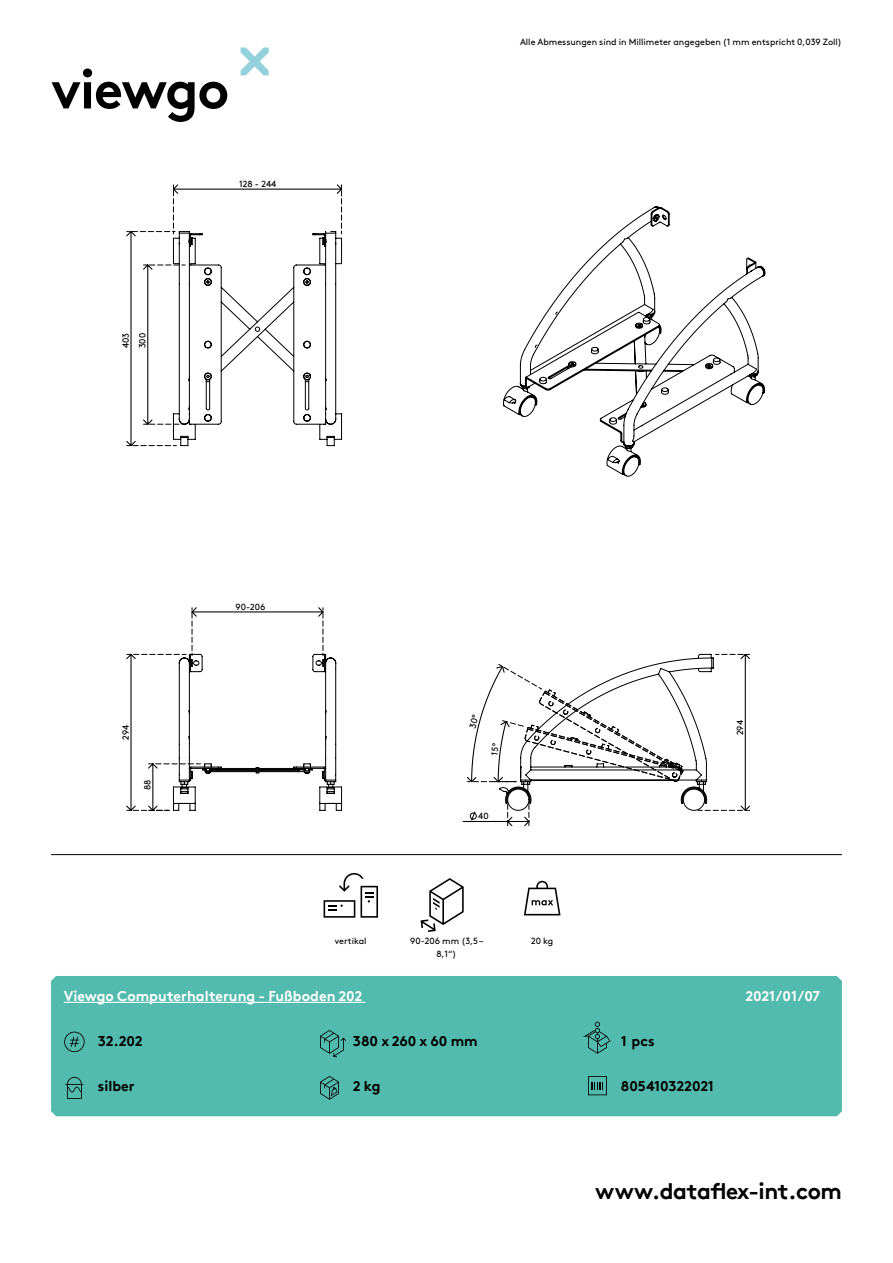
<style>
.page{position:relative;width:893px;height:1263px;background:#fff}
.page>*{position:absolute;margin:0;border:0;box-sizing:border-box;transform-origin:0 0}
.hoofdstuk{font:700 54px "Brown Pro TT";letter-spacing:-.02em;color:#000}
.t1{font:700 22.5px "Brown Pro TT";letter-spacing:-.02em;color:#000}
.body{font:700 14.25px "Brown Pro TT";color:#fff}
.specificaties{font:700 14.25px "Brown Pro TT";color:#000}
.onderschrift{font:9px/12.8px "Brown";color:#000;text-align:center}
.t2{font:9px "Brown Pro TT Regular Alt";color:#000}
</style>
<div class="page">
<svg style="left:241px;top:47px;width:28px;height:28px"></svg>
<hr style="left:51px;top:854px;width:791px;height:1px;background:#000">
<svg style="left:324px;top:873px;width:54px;height:45px"></svg>
<svg style="left:421px;top:878px;width:43px;height:54px"></svg>
<svg style="left:524px;top:881px;width:37px;height:34px"></svg>
<div style="left:51px;top:976px;width:791px;height:140px;background:#53bbad"></div>
<svg style="left:126px;top:184px;width:217px;height:627px"></svg>
<svg style="left:503px;top:206px;width:263px;height:271px"></svg>
<svg style="left:64px;top:1032px;width:21px;height:20px"></svg>
<svg style="left:65px;top:1077px;width:18px;height:22px"></svg>
<svg style="left:320px;top:1030px;width:26px;height:27px"></svg>
<svg style="left:583px;top:1022px;width:27px;height:32px"></svg>
<svg style="left:320px;top:1076px;width:19px;height:24px"></svg>
<svg style="left:588px;top:1076px;width:19px;height:19px"></svg>
<hr style="left:64px;top:1002px;width:301px;height:1px;background:#fff">
<svg style="left:462px;top:653px;width:288px;height:174px"></svg>
<p class="hoofdstuk" style="left:51px;top:46px;width:180px">viewgo</p>
<p class="t2" style="left:239px;top:177px;width:39px">128 - 244</p>
<p class="t2" style="left:119px;top:348px;width:17px;rotate:-90deg">403</p>
<p class="t2" style="left:136px;top:348px;width:17px;rotate:-90deg">300</p>
<p class="onderschrift" style="left:520px;top:34px;width:323px">Alle Abmessungen sind in Millimeter angegeben (1 mm entspricht 0,039 Zoll)</p>
<p class="t2" style="left:119px;top:740px;width:16px;rotate:-90deg">294</p>
<p class="t2" style="left:141px;top:790px;width:12px;rotate:-90deg">88</p>
<p class="t2" style="left:236px;top:600px;width:31px">90-206</p>
<p class="t2" style="left:478px;top:809px;width:12px">40</p>
<p class="onderschrift" style="left:335px;top:934px;width:33px">vertikal</p>
<p class="onderschrift" style="left:410px;top:934px;width:75px">90-206 mm (3,5 –<br>8,1“)</p>
<p class="onderschrift" style="left:531px;top:934px;width:24px">20 kg</p>
<p class="t2" style="left:733px;top:735px;width:16px;rotate:-90deg">294</p>
<p class="body" style="left:64px;top:985px;width:300px">Viewgo Computerhalterung - Fußboden 202</p>
<p class="body" style="left:745px;top:985px;width:76px">2021/01/07</p>
<p class="specificaties" style="left:98px;top:1029px;width:46px">32.202</p>
<p class="specificaties" style="left:98px;top:1074px;width:38px">silber</p>
<p class="specificaties" style="left:353px;top:1029px;width:126px">380 x 260 x 60 mm</p>
<p class="specificaties" style="left:621px;top:1029px;width:35px">1 pcs</p>
<p class="specificaties" style="left:353px;top:1074px;width:29px">2 kg</p>
<p class="specificaties" style="left:621px;top:1074px;width:95px">805410322021</p>
<h2 class="t1" style="left:595px;top:1173px;width:248px">www.dataflex-int.com</h2>
</div>
